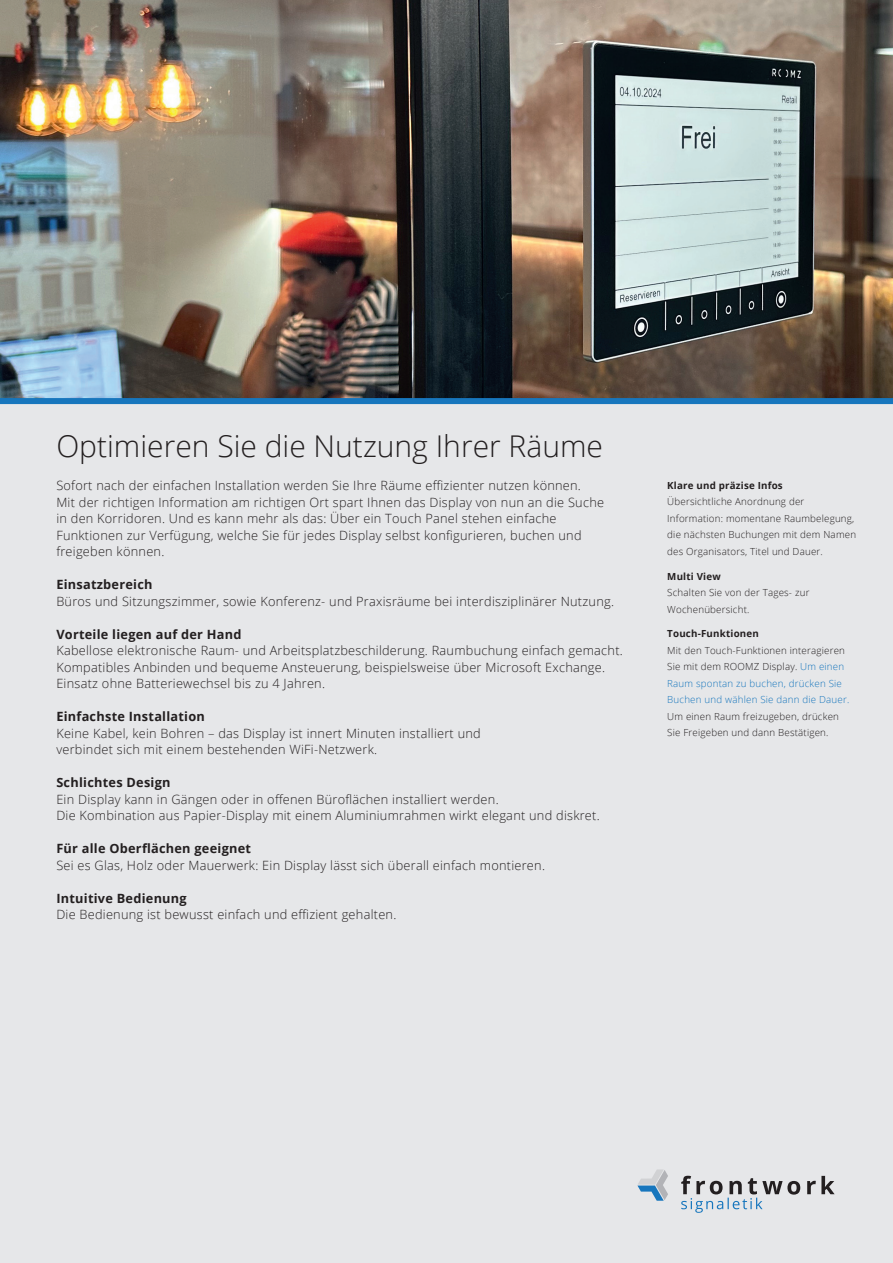
<style>
.page{position:relative;width:893px;height:1263px;background:#e6e7e9}
.page>*{position:absolute;margin:0;border:0;box-sizing:border-box;transform-origin:0 0}
.t1{font:300 30px "Open Sans";color:#231f20}
.t2{font:300 12.75px/16.5px "Open Sans";letter-spacing:.02em;color:#231f20}
.t3{font:700 12.75px "Open Sans";letter-spacing:.02em;color:#231f20}
.t4{font:300 9.75px/16.5px "Open Sans";letter-spacing:.02em;color:#231f20}
.t5{font:300 9.75px/16.5px "Open Sans";letter-spacing:.02em;color:#1776bd}
.t6{font:700 9.75px "Open Sans";letter-spacing:.02em;color:#231f20}
.s1{color:#231f20}
</style>
<div class="page">
<img style="left:0;top:0;width:893px;height:398px">
<div style="left:0;top:398px;width:893px;height:6px;background:#1776bd"></div>
<svg style="left:681px;top:1176px;width:154px;height:37px"></svg>
<svg style="left:637px;top:1169px;width:31px;height:32px"></svg>
<h1 class="t1" style="left:56px;top:426px;width:548px">Optimieren Sie die Nutzung Ihrer Räume</h1>
<p class="t2" style="left:56px;top:477px;width:549px">Sofort nach der einfachen Installation werden Sie Ihre Räume effizienter nutzen können.<br>Mit der richtigen Information am richtigen Ort spart Ihnen das Display von nun an die Suche in den Korridoren. Und es kann mehr als das: Über ein Touch Panel stehen einfache Funktionen zur Verfügung, welche Sie für jedes Display selbst konfigurieren, buchen und freigeben können.</p>
<p class="t3" style="left:56px;top:576px;width:98px">Einsatzbereich</p>
<p class="t2" style="left:56px;top:593px;width:559px">Büros und Sitzungszimmer, sowie Konferenz- und Praxisräume bei interdisziplinärer Nutzung.</p>
<p class="t3" style="left:56px;top:625px;width:187px">Vorteile liegen auf der Hand</p>
<p class="t2" style="left:56px;top:642px;width:568px">Kabellose elektronische Raum- und Arbeitsplatzbeschilderung. Raumbuchung einfach gemacht.<br>Kompatibles Anbinden und bequeme Ansteuerung, beispielsweise über Microsoft Exchange.<br>Einsatz ohne Batteriewechsel bis zu 4 Jahren.</p>
<p class="t3" style="left:56px;top:708px;width:150px">Einfachste Installation</p>
<p class="t2" style="left:56px;top:725px;width:426px">Keine Kabel, kein Bohren – das Display ist innert Minuten installiert und verbindet sich mit einem bestehenden WiFi-Netzwerk.</p>
<p class="t3" style="left:56px;top:774px;width:116px">Schlichtes Design</p>
<p class="t2" style="left:56px;top:791px;width:545px">Ein Display kann in Gängen oder in offenen Büroflächen installiert werden.<br>Die Kombination aus Papier-Display mit einem Aluminiumrahmen wirkt elegant und diskret.</p>
<p class="t3" style="left:56px;top:840px;width:196px">Für alle Oberflächen geeignet</p>
<p class="t2" style="left:56px;top:857px;width:490px">Sei es Glas, Holz oder Mauerwerk: Ein Display lässt sich überall einfach montieren.</p>
<p class="t3" style="left:56px;top:889px;width:132px">Intuitive Bedienung</p>
<p class="t2" style="left:56px;top:906px;width:342px">Die Bedienung ist bewusst einfach und effizient gehalten.</p>
<p class="t6" style="left:667px;top:478px;width:117px">Klare und präzise Infos</p>
<p class="t4" style="left:667px;top:493px;width:190px">Übersichtliche Anordnung der Information: momentane Raumbelegung, die nächsten Buchungen mit dem Namen des Organisators, Titel und Dauer.</p>
<p class="t6" style="left:667px;top:569px;width:55px">Multi View</p>
<p class="t4" style="left:667px;top:584px;width:144px">Schalten Sie von der Tages- zur<br>Wochenübersicht.</p>
<p class="t6" style="left:667px;top:627px;width:93px">Touch-Funktionen</p>
<p class="t5" style="left:667px;top:642px;width:184px"><span class="s1">Mit den Touch-Funktionen interagieren Sie mit dem ROOMZ Display.</span> Um einen Raum spontan zu buchen, drücken Sie Buchen und wählen Sie dann die Dauer.</p>
<p class="t4" style="left:667px;top:708px;width:173px">Um einen Raum freizugeben, drücken<br>Sie Freigeben und dann Bestätigen.</p>
</div>
